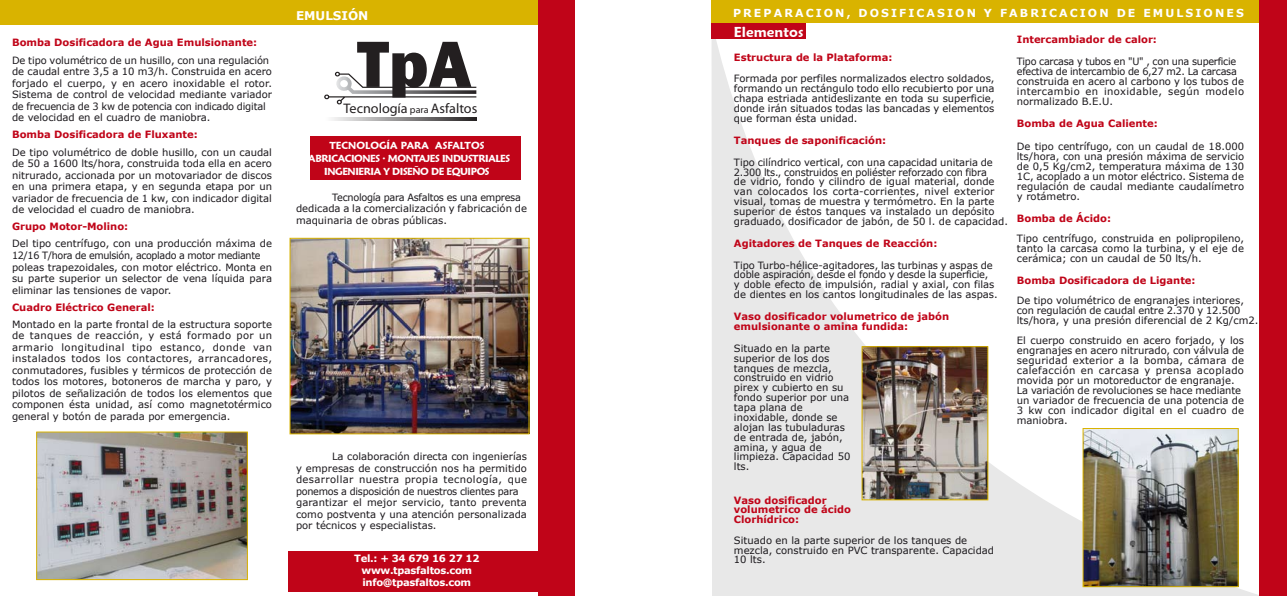
<style>
.page{position:relative;width:1287px;height:596px;background:#fff}
.page>*{position:absolute;margin:0;border:0;box-sizing:border-box;transform-origin:0 0}
.t1{font:800 67.6px "Franklin Gothic";color:#231f20}
.t2{font:600 14px "Maiandra GD";letter-spacing:.01em;color:#fff}
.t3{font:13.8px "Myriad Pro";color:#231f20}
.t4{font:700 12px "Verdana";color:#fff}
.t5{font:700 11px "Verdana";letter-spacing:.19em;color:#fff}
.t6{font:10px/11.5px "Verdana";color:#1a171b}
.t7{font:700 10px/9.4px "Verdana";color:#c00418}
.t8{font:600 10px/13px "Maiandra GD";letter-spacing:-.045em;color:#fff;text-align:center}
.t9{font:700 10px/12px "Verdana";letter-spacing:-.03em;color:#fff;text-align:center}
.s1{font-size:9.9px}
</style>
<div class="page">
<svg style="left:711px;top:23px;width:549px;height:572px"></svg>
<div style="left:711px;top:23px;width:95px;height:16px;background:#c00418"></div>
<div style="left:0;top:0;width:549px;height:24px;background:#d9b300"></div>
<div style="left:711px;top:0;width:549px;height:23px;background:#d9b300"></div>
<div style="left:1260px;top:0;width:27px;height:595px;background:#c00418"></div>
<div style="left:310px;top:136px;width:210px;height:43px;background:#c00418"></div>
<div style="left:538px;top:0;width:37px;height:595px;background:#c00418"></div>
<img style="left:1085px;top:430px;width:152px;height:154px">
<div style="left:1083px;top:428px;width:156px;height:158px;border:1px solid #d9b300"></div>
<img style="left:292px;top:240px;width:235px;height:192px">
<div style="left:290px;top:238px;width:239px;height:196px;border:1px solid #d9b300"></div>
<img style="left:864px;top:348px;width:122px;height:150px">
<div style="left:862px;top:346px;width:126px;height:154px;border:1px solid #d9b300"></div>
<img style="left:38px;top:433px;width:208px;height:144px">
<div style="left:36px;top:431px;width:212px;height:148px;border:1px solid #d9b300"></div>
<svg style="left:332px;top:117px;width:144px;height:3px"></svg>
<svg style="left:324px;top:71px;width:152px;height:34px"></svg>
<div style="left:288px;top:551px;width:258px;height:41px;background:#c00418"></div>
<p class="t7" style="left:12px;top:38px;width:247px">Bomba Dosificadora de Agua Emulsionante:</p>
<p class="t6" style="left:12px;top:54px;width:261px">De tipo volumétrico de un husillo, con una regulación de caudal entre 3,5 a 10 m3/h. Construida en acero forjado el cuerpo, y en acero inoxidable el rotor.<br>Sistema de control de velocidad mediante variador de frecuencia de 3 kw de potencia con indicado digital de velocidad en el cuadro de maniobra.</p>
<p class="t7" style="left:12px;top:130px;width:187px">Bomba Dosificadora de Fluxante:</p>
<p class="t6" style="left:12px;top:146px;width:261px;text-align:justify">De tipo volumétrico de doble husillo, con un caudal de 50 a 1600 lts/hora, construida toda ella en acero nitrurado, accionada por un motovariador de discos en una primera etapa, y en segunda etapa por un variador de frecuencia de 1 kw, con indicador digital de velocidad el cuadro de maniobra.</p>
<p class="t7" style="left:12px;top:221px;width:118px">Grupo Motor-Molino:</p>
<p class="t6" style="left:12px;top:238px;width:261px">Del tipo centrífugo, con una producción máxima de 12/16 T/hora de emulsión, acoplado a motor mediante poleas trapezoidales, con motor eléctrico. Monta en su parte superior un selector de vena líquida para eliminar las tensiones de vapor.</p>
<p class="t7" style="left:12px;top:302px;width:144px">Cuadro Eléctrico General:</p>
<p class="t6" style="left:12px;top:318px;width:261px;text-align:justify">Montado en la parte frontal de la estructura soporte de tanques de reacción, y está formado por un armario longitudinal tipo estanco, donde van instalados todos los contactores, arrancadores, conmutadores, fusibles y térmicos de protección de todos los motores, botoneros de marcha y paro, y pilotos de señalización de todos los elementos que componen ésta unidad, así como magnetotérmico general y botón de parada por emergencia.</p>
<p class="t4" style="left:296px;top:7px;width:74px">EMULSIÓN</p>
<h1 class="t1" style="left:357px;top:20px;width:116px">TpA</h1>
<h3 class="t3" style="left:344px;top:100px;width:135px">Tecnología <span class="s1">para</span> Asfaltos</h3>
<p class="t8" style="left:304px;top:138px;width:208px">TECNOLOGÍA PARA ASFALTOS<br>FABRICACIONES · MONTAJES INDUSTRIALES<br>INGENIERIA Y DISEÑO DE EQUIPOS</p>
<p class="t6" style="left:296px;top:191px;width:232px;text-indent:36px">Tecnología para Asfaltos es una empresa dedicada a la comercialización y fabricación de maquinaria de obras públicas.</p>
<p class="t6" style="left:296px;top:450px;width:232px;text-indent:36px">La colaboración directa con ingenierías y empresas de construcción nos ha permitido desarrollar nuestra propia tecnología, que ponemos a disposición de nuestros clientes para garantizar el mejor servicio, tanto preventa como postventa y una atención personalizada por técnicos y especialistas.</p>
<p class="t9" style="left:354px;top:552px;width:127px">Tel.: + 34 679 16 27 12 www.tpasfaltos.com info@tpasfaltos.com</p>
<p class="t5" style="left:733px;top:6px;width:512px">PREPARACION, DOSIFICASION Y FABRICACION DE EMULSIONES</p>
<p class="t7" style="left:734px;top:52px;width:160px">Estructura de la Plataforma:</p>
<p class="t6" style="left:734px;top:74px;width:262px;line-height:9.9px;text-align:justify">Formada por perfiles normalizados electro soldados, formando un rectángulo todo ello recubierto por una chapa estriada antideslizante en toda su superficie, donde irán situados todas las bancadas y elementos que forman ésta unidad.</p>
<p class="t7" style="left:734px;top:135px;width:154px">Tanques de saponificación:</p>
<p class="t6" style="left:734px;top:157px;width:276px;line-height:9.9px">Tipo cilíndrico vertical, con una capacidad unitaria de 2.300 lts., construidos en poliéster reforzado con fibra<br>de vidrio, fondo y cilindro de igual material, donde van colocados los corta-corrientes, nivel exterior visual, tomas de muestra y termómetro. En la parte superior de éstos tanques va instalado un depósito graduado, dosificador de jabón, de 50 l. de capacidad.</p>
<p class="t7" style="left:734px;top:238px;width:205px">Agitadores de Tanques de Reacción:</p>
<p class="t6" style="left:734px;top:260px;width:265px;line-height:9.9px">Tipo Turbo-hélice-agitadores, las turbinas y aspas de doble aspiración, desde el fondo y desde la superficie,<br>y doble efecto de impulsión, radial y axial, con filas de dientes en los cantos longitudinales de las aspas.</p>
<p class="t7" style="left:734px;top:311px;width:217px;line-height:9.9px">Vaso dosificador volumetrico de jabón emulsionante o amina fundida:</p>
<p class="t6" style="left:734px;top:343px;width:118px;line-height:9.9px">Situado en la parte superior de los dos tanques de mezcla, construido en vidrio pirex y cubierto en su fondo superior por una tapa plana de inoxidable, donde se alojan las tubuladuras de entrada de, jabón, amina, y agua de limpieza. Capacidad 50 lts.</p>
<p class="t7" style="left:734px;top:495px;width:119px">Vaso dosificador volumetrico de ácido<br>Clorhídrico:</p>
<p class="t6" style="left:734px;top:535px;width:262px;line-height:9.4px">Situado en la parte superior de los tanques de mezcla, construido en PVC transparente. Capacidad<br>10 lts.</p>
<h2 class="t2" style="left:734px;top:23px;width:71px">Elementos</h2>
<p class="t7" style="left:1017px;top:35px;width:142px">Intercambiador de calor:</p>
<p class="t6" style="left:1017px;top:57px;width:229px;line-height:10px">Tipo carcasa y tubos en "U" , con una superficie efectiva de intercambio de 6,27 m2. La carcasa construida en acero al carbono y los tubos de intercambio en inoxidable, según modelo normalizado B.E.U.</p>
<p class="t7" style="left:1017px;top:119px;width:142px">Bomba de Agua Caliente:</p>
<p class="t6" style="left:1017px;top:141px;width:229px;line-height:10px;text-align:justify">De tipo centrífugo, con un caudal de 18.000 lts/hora, con una presión máxima de servicio de 0,5 Kg/cm2, temperatura máxima de 130<br>1C, acoplado a un motor eléctrico. Sistema de regulación de caudal mediante caudalímetro y rotámetro.</p>
<p class="t7" style="left:1017px;top:213px;width:96px">Bomba de Ácido:</p>
<p class="t6" style="left:1017px;top:233px;width:229px;line-height:10px;text-align:justify">Tipo centrífugo, construida en polipropileno, tanto la carcasa como la turbina, y el eje de cerámica; con un caudal de 50 lts/h.</p>
<p class="t7" style="left:1017px;top:275px;width:180px">Bomba Dosificadora de Ligante:</p>
<p class="t6" style="left:1017px;top:295px;width:243px;line-height:10px">De tipo volumétrico de engranajes interiores, con regulación de caudal entre 2.370 y 12.500 lts/hora, y una presión diferencial de 2 Kg/cm2.</p>
<p class="t6" style="left:1017px;top:335px;width:229px;line-height:10px">El cuerpo construido en acero forjado, y los engranajes en acero nitrurado, con válvula de seguridad exterior a la bomba, cámara de calefacción en carcasa y prensa acoplado movida por un motoreductor de engranaje.<br>La variación de revoluciones se hace mediante un variador de frecuencia de una potencia de 3 kw con indicador digital en el cuadro de maniobra.</p>
</div>
